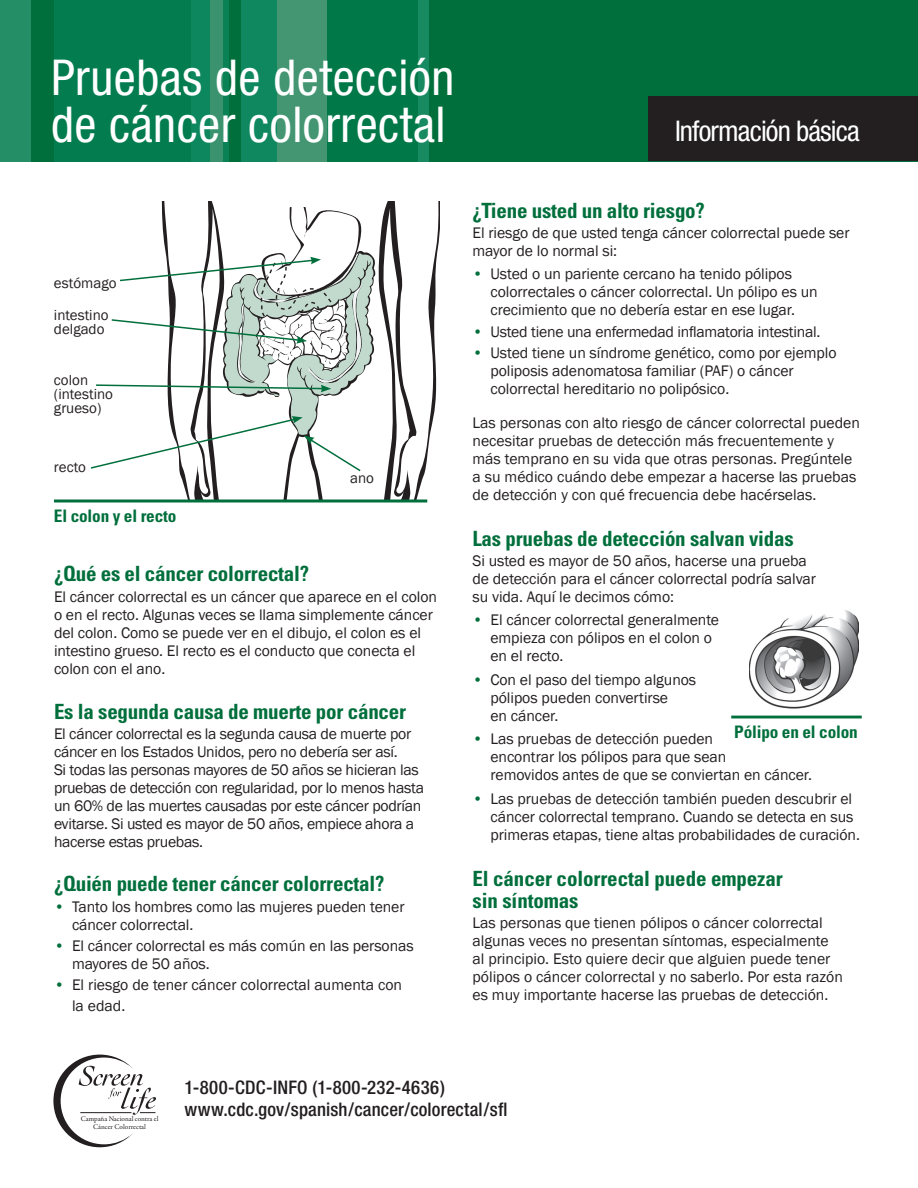
<style>
.page{position:relative;width:918px;height:1188px;background:#fff}
.page>*{position:absolute;margin:0;border:0;box-sizing:border-box;transform-origin:0 0}
.t1{font:condensed 49.5px/46.5px "Helvetica Neue";letter-spacing:.01em;color:#fff}
.t2{font:condensed 28.5px "Helvetica Neue";letter-spacing:-.03em;color:#fff}
.t3{font:700 condensed 21px/22.5px "Univers LT Std";letter-spacing:-.01em;color:#006f3c}
.t4{font:500 condensed 18.75px/22.5px "Helvetica Neue";letter-spacing:.01em;color:#231f20}
.t5{font:700 condensed 17.25px "Univers LT Std";letter-spacing:-.01em;color:#006f3c}
.t6{font:15.75px/18px "Franklin Gothic";letter-spacing:-.005em;color:#231f20}
.t7{font:15px/14px "Franklin Gothic";color:#231f20}
.t8{font:7.35px/8.1px "Garamond Premr Pro";letter-spacing:-.005em;color:#231f20;text-align:center}
.s1{color:#006f3c}
</style>
<div class="page">
<div style="left:54px;top:0;width:137px;height:161px;background:#037d4f"></div>
<div style="left:0;top:0;width:31px;height:161px;background:#248e66"></div>
<div style="left:31px;top:0;width:23px;height:161px;background:#006f3c"></div>
<div style="left:191px;top:0;width:20px;height:161px;background:#0d875d"></div>
<div style="left:223px;top:0;width:7px;height:161px;background:#0b8256"></div>
<div style="left:230px;top:0;width:12px;height:161px;background:#006f3c"></div>
<div style="left:241px;top:0;width:37px;height:161px;background:#10885f"></div>
<div style="left:278px;top:0;width:49px;height:161px;background:#449672"></div>
<div style="left:327px;top:0;width:92px;height:161px;background:#007848"></div>
<div style="left:418px;top:0;width:12px;height:161px;background:#178a62"></div>
<div style="left:430px;top:0;width:488px;height:161px;background:#006f3c"></div>
<div style="left:210px;top:0;width:13px;height:161px;background:#3a936e"></div>
<svg style="left:161px;top:202px;width:279px;height:299px"></svg>
<hr style="left:54px;top:500px;width:373px;height:2px;background:#006f3c">
<svg style="left:89px;top:205px;width:287px;height:295px"></svg>
<div style="left:648px;top:97px;width:270px;height:64px;background:#231f20"></div>
<img style="left:749px;top:610px;width:110px;height:99px">
<hr style="left:731px;top:716px;width:131px;height:2px;background:#006f3c">
<svg style="left:53px;top:1055px;width:103px;height:92px"></svg>
<h1 class="t1" style="left:51px;top:54px;width:405px">Pruebas de detección de cáncer colorrectal</h1>
<h2 class="t2" style="left:675px;top:115px;width:186px">Información básica</h2>
<p class="t7" style="left:54px;top:276px;width:64px">estómago</p>
<p class="t7" style="left:54px;top:308px;width:56px">intestino delgado</p>
<p class="t7" style="left:54px;top:373px;width:61px">colon (intestino grueso)</p>
<p class="t7" style="left:54px;top:460px;width:33px">recto</p>
<p class="t5" style="left:54px;top:505px;width:124px">El colon y el recto</p>
<p class="t7" style="left:350px;top:471px;width:25px">ano</p>
<h3 class="t3" style="left:54px;top:563px;width:257px">¿Qué es el cáncer colorrectal?</h3>
<p class="t6" style="left:54px;top:605px;width:380px">o en el recto. Algunas veces se llama simplemente cáncer del colon. Como se puede ver en el dibujo, el colon es el intestino grueso. El recto es el conducto que conecta el colon con el ano.</p>
<h3 class="t3" style="left:54px;top:700px;width:354px">Es la segunda causa de muerte por cáncer</h3>
<p class="t6" style="left:54px;top:725px;width:372px">El cáncer colorrectal es la segunda causa de muerte por cáncer en los Estados Unidos, pero no debería ser así.<br>Si todas las personas mayores de 50 años se hicieran las pruebas de detección con regularidad, por lo menos hasta un 60% de las muertes causadas por este cáncer podrían evitarse. Si usted es mayor de 50 años, empiece ahora a hacerse estas pruebas.</p>
<h3 class="t3" style="left:54px;top:873px;width:332px">¿Quién puede tener cáncer colorrectal?</h3>
<p class="t6" style="left:72px;top:897px;width:334px;text-indent:-18px"><span class="s1">•</span> Tanto los hombres como las mujeres pueden tener cáncer colorrectal.</p>
<p class="t6" style="left:72px;top:936px;width:343px;text-indent:-18px"><span class="s1">•</span> El cáncer colorrectal es más común en las personas mayores de 50 años.</p>
<p class="t6" style="left:72px;top:974px;width:332px;line-height:21px;text-indent:-18px"><span class="s1">•</span> El riesgo de tener cáncer colorrectal aumenta con la edad.</p>
<p class="t6" style="left:54px;top:587px;width:384px">El cáncer colorrectal es un cáncer que aparece en el colon</p>
<h3 class="t3" style="left:472px;top:199px;width:234px">¿Tiene usted un alto riesgo?</h3>
<p class="t6" style="left:472px;top:223px;width:379px">El riesgo de que usted tenga cáncer colorrectal puede ser mayor de lo normal si:</p>
<p class="t6" style="left:491px;top:265px;width:329px;text-indent:-18px"><span class="s1">•</span> Usted o un pariente cercano ha tenido pólipos colorrectales o cáncer colorrectal. Un pólipo es un crecimiento que no debería estar en ese lugar.</p>
<p class="t6" style="left:472px;top:322px;width:349px"><span class="s1">•</span> Usted tiene una enfermedad inflamatoria intestinal.</p>
<p class="t6" style="left:490px;top:343px;width:348px;text-indent:-18px"><span class="s1">•</span> Usted tiene un síndrome genético, como por ejemplo poliposis adenomatosa familiar (PAF) o cáncer colorrectal hereditario no polipósico.</p>
<p class="t6" style="left:472px;top:413px;width:389px">Las personas con alto riesgo de cáncer colorrectal pueden necesitar pruebas de detección más frecuentemente y más temprano en su vida que otras personas. Pregúntele a su médico cuándo debe empezar a hacerse las pruebas de detección y con qué frecuencia debe hacérselas.</p>
<h3 class="t3" style="left:472px;top:527px;width:323px">Las pruebas de detección salvan vidas</h3>
<p class="t6" style="left:472px;top:551px;width:345px">Si usted es mayor de 50 años, hacerse una prueba de detección para el cáncer colorrectal podría salvar su vida. Aquí le decimos cómo:</p>
<p class="t6" style="left:491px;top:611px;width:230px;text-indent:-18px"><span class="s1">•</span> El cáncer colorrectal generalmente empieza con pólipos en el colon o en el recto.</p>
<p class="t6" style="left:491px;top:670px;width:207px;text-indent:-18px"><span class="s1">•</span> Con el paso del tiempo algunos pólipos pueden convertirse<br>en cáncer.</p>
<p class="t5" style="left:734px;top:722px;width:125px">Pólipo en el colon</p>
<p class="t6" style="left:491px;top:730px;width:323px;text-indent:-18px"><span class="s1">•</span> Las pruebas de detección pueden<br>encontrar los pólipos para que sean<br>removidos antes de que se conviertan en cáncer.</p>
<p class="t6" style="left:491px;top:789px;width:371px;text-indent:-18px"><span class="s1">•</span> Las pruebas de detección también pueden descubrir el cáncer colorrectal temprano. Cuando se detecta en sus primeras etapas, tiene altas probabilidades de curación.</p>
<h3 class="t3" style="left:472px;top:867px;width:312px">El cáncer colorrectal puede empezar sin síntomas</h3>
<p class="t6" style="left:472px;top:914px;width:372px">Las personas que tienen pólipos o cáncer colorrectal algunas veces no presentan síntomas, especialmente al principio. Esto quiere decir que alguien puede tener pólipos o cáncer colorrectal y no saberlo. Por esta razón es muy importante hacerse las pruebas de detección.</p>
<p class="t8" style="left:81px;top:1115px;width:79px">Campaña Nacional contra el<br>Cáncer Colorrectal</p>
<p class="t4" style="left:184px;top:1075px;width:324px">1-800-CDC-INFO (1-800-232-4636) www.cdc.gov/spanish/cancer/colorectal/sfl</p>
</div>
